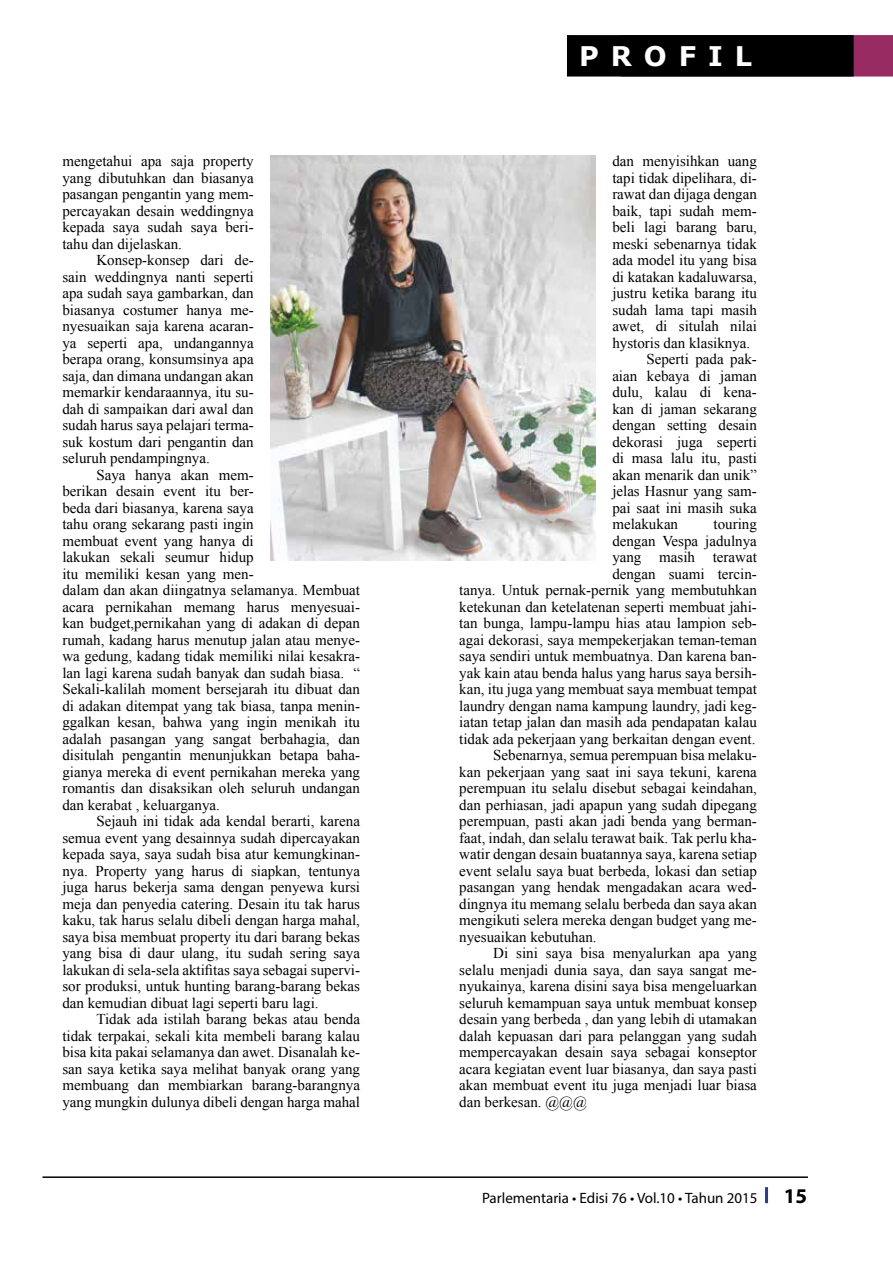
<style>
.page{position:relative;width:893px;height:1263px;background:#fff}
.page>*{position:absolute;margin:0;border:0;box-sizing:border-box;transform-origin:0 0}
.t1{font:700 27px "Verdana";color:#fff}
.t2{font:700 21px "Myriad Pro";color:#000}
.t3{font:15px/16.5px "Times New Roman";color:#000;text-align:justify}
.t4{font:15px "Myriad Pro";color:#000}
</style>
<div class="page">
<hr style="left:765px;top:1187px;width:3px;height:16px;background:#25408f">
<hr style="left:43px;top:1176px;width:765px;height:2px;background:#000">
<img style="left:271px;top:156px;width:324px;height:405px">
<div style="left:622px;top:36px;width:270px;height:40px;background:#982b61"></div>
<div style="left:621px;top:35px;width:272px;height:42px;border:2px solid #982b61"></div>
<div style="left:568px;top:36px;width:285px;height:40px;background:#000"></div>
<div style="left:567px;top:35px;width:287px;height:42px;border:2px solid #000"></div>
<p class="t3" style="left:62px;top:153px;width:193px">mengetahui apa saja property yang dibutuhkan dan biasanya pasangan pengantin yang mem&shy;percayakan desain weddingnya kepada saya sudah saya beri&shy;tahu dan dijelaskan.</p>
<p class="t3" style="left:62px;top:252px;width:193px;text-indent:34px">Konsep-konsep dari de&shy;sain weddingnya nanti seperti apa sudah saya gambarkan, dan biasanya costumer hanya me&shy;nyesuaikan saja karena acaran&shy;ya seperti apa, undangannya berapa orang, konsumsinya apa saja, dan dimana undangan akan memarkir kendaraannya, itu su&shy;dah di sampaikan dari awal dan sudah harus saya pelajari terma&shy;suk kostum dari pengantin dan seluruh pendampingnya.</p>
<p class="t3" style="left:62px;top:466px;width:299px;text-align:left;text-indent:34px">Saya hanya akan mem-<br>berikan desain event itu ber-<br>beda dari biasanya, karena saya<br>tahu orang sekarang pasti ingin<br>membuat event yang hanya di<br>lakukan sekali seumur hidup<br>itu memiliki kesan yang men-<br>dalam dan akan diingatnya selamanya. Membuat acara pernikahan memang harus menyesuai&shy;kan budget,pernikahan yang di adakan di depan rumah, kadang harus menutup jalan atau menye&shy;wa gedung, kadang tidak memiliki nilai kesakra&shy;lan lagi karena sudah banyak dan sudah biasa. “ Sekali-kalilah moment bersejarah itu dibuat dan di adakan ditempat yang tak biasa, tanpa menin&shy;ggalkan kesan, bahwa yang ingin menikah itu adalah pasangan yang sangat berbahagia, dan disitulah pengantin menunjukkan betapa baha&shy;gianya mereka di event pernikahan mereka yang romantis dan disaksikan oleh seluruh undangan dan kerabat , keluarganya.</p>
<p class="t3" style="left:62px;top:813px;width:299px;text-indent:34px">Sejauh ini tidak ada kendal berarti, karena semua event yang desainnya sudah dipercayakan kepada saya, saya sudah bisa atur kemungkinan&shy;nya. Property yang harus di siapkan, tentunya juga harus bekerja sama dengan penyewa kursi meja dan penyedia catering. Desain itu tak harus kaku, tak harus selalu dibeli dengan harga mahal, saya bisa membuat property itu dari barang bekas yang bisa di daur ulang, itu sudah sering saya lakukan di sela-sela aktifitas saya sebagai supervi&shy;sor produksi, untuk hunting barang-barang bekas dan kemudian dibuat lagi seperti baru lagi.</p>
<p class="t3" style="left:62px;top:1011px;width:299px;text-indent:34px">Tidak ada istilah barang bekas atau benda tidak terpakai, sekali kita membeli barang kalau bisa kita pakai selamanya dan awet. Disanalah ke&shy;san saya ketika saya melihat banyak orang yang membuang dan membiarkan barang-barangnya yang mungkin dulunya dibeli dengan harga mahal</p>
<h1 class="t1" style="left:579px;top:37px;width:175px">p r o f i l</h1>
<p class="t3" style="left:612px;top:153px;width:146px">dan menyisihkan uang</p>
<p class="t3" style="left:612px;top:169px;width:146px">tapi tidak dipelihara, di-</p>
<p class="t3" style="left:612px;top:186px;width:146px">rawat dan dijaga dengan</p>
<p class="t3" style="left:612px;top:202px;width:146px">baik, tapi sudah mem-</p>
<p class="t3" style="left:612px;top:219px;width:146px">beli lagi barang baru,</p>
<p class="t3" style="left:612px;top:235px;width:146px">meski sebenarnya tidak</p>
<p class="t3" style="left:612px;top:252px;width:146px">ada model itu yang bisa</p>
<p class="t3" style="left:612px;top:268px;width:146px">di katakan kadaluwarsa,</p>
<p class="t3" style="left:612px;top:285px;width:146px">justru ketika barang itu</p>
<p class="t3" style="left:612px;top:301px;width:146px">sudah lama tapi masih</p>
<p class="t3" style="left:612px;top:318px;width:146px">awet, di situlah nilai</p>
<p class="t3" style="left:612px;top:334px;width:139px">hystoris dan klasiknya.</p>
<p class="t3" style="left:646px;top:351px;width:112px">Seperti pada pak-</p>
<p class="t3" style="left:612px;top:367px;width:146px">aian kebaya di jaman</p>
<p class="t3" style="left:612px;top:384px;width:146px">dulu, kalau di kena-</p>
<p class="t3" style="left:612px;top:400px;width:146px">kan di jaman sekarang</p>
<p class="t3" style="left:612px;top:417px;width:146px">dengan setting desain</p>
<p class="t3" style="left:612px;top:433px;width:146px">dekorasi juga seperti</p>
<p class="t3" style="left:612px;top:450px;width:146px">di masa lalu itu, pasti</p>
<p class="t3" style="left:612px;top:466px;width:146px">akan menarik dan unik”</p>
<p class="t3" style="left:612px;top:483px;width:146px">jelas Hasnur yang sam-</p>
<p class="t3" style="left:612px;top:499px;width:146px">pai saat ini masih suka</p>
<p class="t3" style="left:612px;top:516px;width:67px">melakukan</p>
<p class="t3" style="left:714px;top:516px;width:45px">touring</p>
<p class="t3" style="left:612px;top:532px;width:146px">dengan Vespa jadulnya</p>
<p class="t3" style="left:612px;top:549px;width:146px">yang masih terawat</p>
<p class="t3" style="left:612px;top:565px;width:146px">dengan suami tercin-</p>
<p class="t3" style="left:459px;top:582px;width:299px">tanya. Untuk pernak-pernik yang membutuhkan</p>
<p class="t3" style="left:459px;top:598px;width:299px">ketekunan dan ketelatenan seperti membuat jahi-</p>
<p class="t3" style="left:459px;top:615px;width:299px">tan bunga, lampu-lampu hias atau lampion seb-</p>
<p class="t3" style="left:459px;top:631px;width:299px">agai dekorasi, saya mempekerjakan teman-teman</p>
<p class="t3" style="left:459px;top:648px;width:299px">saya sendiri untuk membuatnya. Dan karena ban-</p>
<p class="t3" style="left:459px;top:664px;width:299px">yak kain atau benda halus yang harus saya bersih-</p>
<p class="t3" style="left:459px;top:681px;width:299px">kan, itu juga yang membuat saya membuat tempat</p>
<p class="t3" style="left:459px;top:697px;width:299px">laundry dengan nama kampung laundry, jadi keg-</p>
<p class="t3" style="left:459px;top:714px;width:299px">iatan tetap jalan dan masih ada pendapatan kalau</p>
<p class="t3" style="left:459px;top:730px;width:298px">tidak ada pekerjaan yang berkaitan dengan event.</p>
<p class="t3" style="left:493px;top:747px;width:265px">Sebenarnya, semua perempuan bisa melaku-</p>
<p class="t3" style="left:459px;top:763px;width:299px">kan pekerjaan yang saat ini saya tekuni, karena</p>
<p class="t3" style="left:459px;top:780px;width:299px">perempuan itu selalu disebut sebagai keindahan,</p>
<p class="t3" style="left:459px;top:796px;width:299px">dan perhiasan, jadi apapun yang sudah dipegang</p>
<p class="t3" style="left:459px;top:813px;width:299px">perempuan, pasti akan jadi benda yang berman-</p>
<p class="t3" style="left:459px;top:829px;width:299px">faat, indah, dan selalu terawat baik. Tak perlu kha-</p>
<p class="t3" style="left:459px;top:846px;width:299px">watir dengan desain buatannya saya, karena setiap</p>
<p class="t3" style="left:459px;top:862px;width:299px">event selalu saya buat berbeda, lokasi dan setiap</p>
<p class="t3" style="left:459px;top:879px;width:299px">pasangan yang hendak mengadakan acara wed-</p>
<p class="t3" style="left:459px;top:895px;width:299px">dingnya itu memang selalu berbeda dan saya akan</p>
<p class="t3" style="left:459px;top:912px;width:299px">mengikuti selera mereka dengan budget yang me-</p>
<p class="t3" style="left:459px;top:928px;width:139px">nyesuaikan kebutuhan.</p>
<p class="t3" style="left:493px;top:945px;width:265px">Di sini saya bisa menyalurkan apa yang</p>
<p class="t3" style="left:459px;top:961px;width:299px">selalu menjadi dunia saya, dan saya sangat me-</p>
<p class="t3" style="left:459px;top:978px;width:299px">nyukainya, karena disini saya bisa mengeluarkan</p>
<p class="t3" style="left:459px;top:994px;width:299px">seluruh kemampuan saya untuk membuat konsep</p>
<p class="t3" style="left:459px;top:1011px;width:299px">desain yang berbeda , dan yang lebih di utamakan</p>
<p class="t3" style="left:459px;top:1027px;width:299px">dalah kepuasan dari para pelanggan yang sudah</p>
<p class="t3" style="left:459px;top:1044px;width:299px">mempercayakan desain saya sebagai konseptor</p>
<p class="t3" style="left:459px;top:1060px;width:299px">acara kegiatan event luar biasanya, dan saya pasti</p>
<p class="t3" style="left:459px;top:1077px;width:299px">akan membuat event itu juga menjadi luar biasa</p>
<p class="t3" style="left:459px;top:1093px;width:129px">dan berkesan. @@@</p>
<p class="t4" style="left:482px;top:1189px;width:277px">Parlementaria • Edisi 76 • Vol.10 • Tahun 2015</p>
<h2 class="t2" style="left:784px;top:1182px;width:25px">15</h2>
</div>
